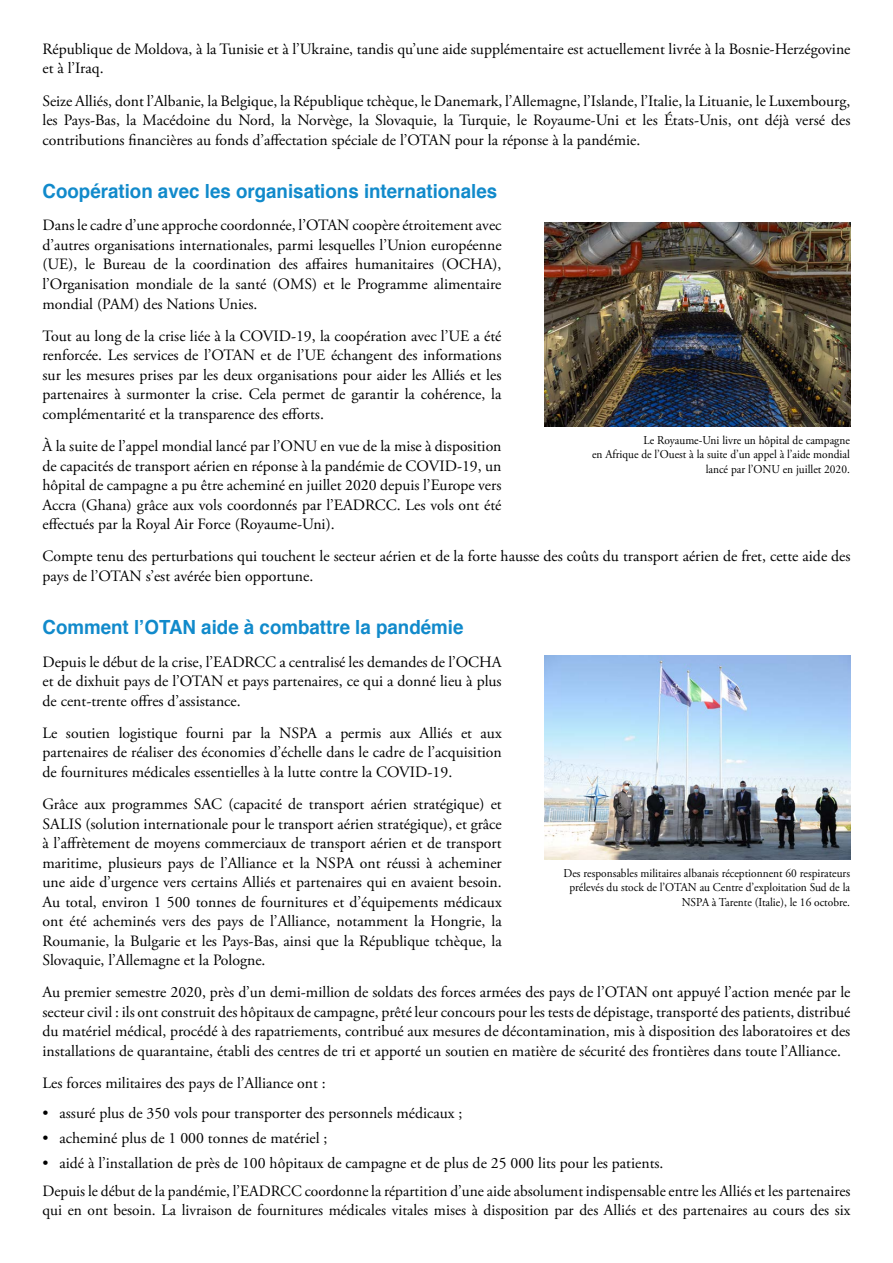
<style>
.page{position:relative;width:893px;height:1263px;background:#fff}
.page>*{position:absolute;margin:0;border:0;box-sizing:border-box;transform-origin:0 0}
.t1{font:700 19.5px "Helvetica";color:#118acb;scale:.96 1}
.t2{font:15.75px/19.5px "Adobe Garamond Pro";color:#000;text-align:justify}
.t3{font:12px/14.4px "Adobe Garamond Pro";color:#000;text-align:right;scale:.95 1}
</style>
<div class="page">
<img style="left:544px;top:223px;width:306px;height:204px">
<img style="left:544px;top:655px;width:306px;height:204px">
<p class="t2" style="left:43px;top:40px;width:809px">République de Moldova, à la Tunisie et à l’Ukraine, tandis qu’une aide supplémentaire est actuellement livrée à la Bosnie-Herzégovine et à l’Iraq.</p>
<p class="t2" style="left:43px;top:92px;width:809px">Seize Alliés, dont l’Albanie, la Belgique, la République tchèque, le Danemark, l’Allemagne, l’Islande, l’Italie, la Lituanie, le Luxembourg, les Pays-Bas, la Macédoine du Nord, la Norvège, la Slovaquie, la Turquie, le Royaume-Uni et les États-Unis, ont déjà versé des contributions financières au fonds d’affectation spéciale de l’OTAN pour la réponse à la pandémie.</p>
<p class="t1" style="left:43px;top:176px;width:475px">Coopération avec les organisations internationales</p>
<p class="t2" style="left:43px;top:216px;width:461px">Dans le cadre d’une approche coordonnée, l’OTAN coopère étroitement avec d’autres organisations internationales, parmi lesquelles l’Union européenne (UE), le Bureau de la coordination des affaires humanitaires (OCHA), l’Organisation mondiale de la santé (OMS) et le Programme alimentaire mondial (PAM) des Nations Unies.</p>
<p class="t2" style="left:43px;top:327px;width:461px">Tout au long de la crise liée à la COVID-19, la coopération avec l’UE a été renforcée. Les services de l’OTAN et de l’UE échangent des informations sur les mesures prises par les deux organisations pour aider les Alliés et les partenaires à surmonter la crise. Cela permet de garantir la cohérence, la complémentarité et la transparence des efforts.</p>
<p class="t2" style="left:43px;top:437px;width:461px">À la suite de l’appel mondial lancé par l’ONU en vue de la mise à disposition de capacités de transport aérien en réponse à la pandémie de COVID-19, un hôpital de campagne a pu être acheminé en juillet 2020 depuis l’Europe vers Accra (Ghana) grâce aux vols coordonnés par l’EADRCC. Les vols ont été effectués par la Royal Air Force (Royaume-Uni).</p>
<p class="t2" style="left:43px;top:547px;width:810px">Compte tenu des perturbations qui touchent le secteur aérien et de la forte hausse des coûts du transport aérien de fret, cette aide des pays de l’OTAN s’est avérée bien opportune.</p>
<p class="t1" style="left:43px;top:612px;width:440px">Comment l’OTAN aide à combattre la pandémie</p>
<p class="t2" style="left:43px;top:652px;width:461px">Depuis le début de la crise, l’EADRCC a centralisé les demandes de l’OCHA et de dixhuit pays de l’OTAN et pays partenaires, ce qui a donné lieu à plus de cent-trente offres d’assistance.</p>
<p class="t2" style="left:43px;top:724px;width:461px">Le soutien logistique fourni par la NSPA a permis aux Alliés et aux partenaires de réaliser des économies d’échelle dans le cadre de l’acquisition de fournitures médicales essentielles à la lutte contre la COVID-19.</p>
<p class="t2" style="left:43px;top:795px;width:461px">Grâce aux programmes SAC (capacité de transport aérien stratégique) et SALIS (solution internationale pour le transport aérien stratégique), et grâce à l’affrètement de moyens commerciaux de transport aérien et de transport maritime, plusieurs pays de l’Alliance et la NSPA ont réussi à acheminer une aide d’urgence vers certains Alliés et partenaires qui en avaient besoin.<br>Au total, environ 1 500 tonnes de fournitures et d’équipements médicaux ont été acheminés vers des pays de l’Alliance, notamment la Hongrie, la Roumanie, la Bulgarie et les Pays-Bas, ainsi que la République tchèque, la Slovaquie, l’Allemagne et la Pologne.</p>
<p class="t2" style="left:43px;top:983px;width:809px">Au premier semestre 2020, près d’un demi-million de soldats des forces armées des pays de l’OTAN ont appuyé l’action menée par le secteur civil : ils ont construit des hôpitaux de campagne, prêté leur concours pour les tests de dépistage, transporté des patients, distribué du matériel médical, procédé à des rapatriements, contribué aux mesures de décontamination, mis à disposition des laboratoires et des installations de quarantaine, établi des centres de tri et apporté un soutien en matière de sécurité des frontières dans toute l’Alliance.</p>
<p class="t2" style="left:43px;top:1074px;width:285px">Les forces militaires des pays de l’Alliance ont :</p>
<p class="t2" style="left:43px;top:1104px;width:422px">• assuré plus de 350 vols pour transporter des personnels médicaux ;</p>
<p class="t2" style="left:43px;top:1129px;width:287px">• acheminé plus de 1 000 tonnes de matériel ;</p>
<p class="t2" style="left:43px;top:1150px;width:809px;line-height:27.2px">• aidé à l’installation de près de 100 hôpitaux de campagne et de plus de 25 000 lits pour les patients.<br>Depuis le début de la pandémie, l’EADRCC coordonne la répartition d’une aide absolument indispensable entre les Alliés et les partenaires</p>
<p class="t2" style="left:43px;top:1201px;width:809px">qui en ont besoin. La livraison de fournitures médicales vitales mises à disposition par des Alliés et des partenaires au cours des six</p>
<p class="t3" style="left:592px;top:433px;width:273px">Le Royaume-Uni livre un hôpital de campagne<br>en Afrique de l’Ouest à la suite d’un appel à l’aide mondial lancé par l’ONU en juillet 2020.</p>
<p class="t3" style="left:564px;top:866px;width:303px">Des responsables militaires albanais réceptionnent 60 respirateurs prélevés du stock de l’OTAN au Centre d’exploitation Sud de la<br>NSPA à Tarente (Italie), le 16 octobre.</p>
</div>
